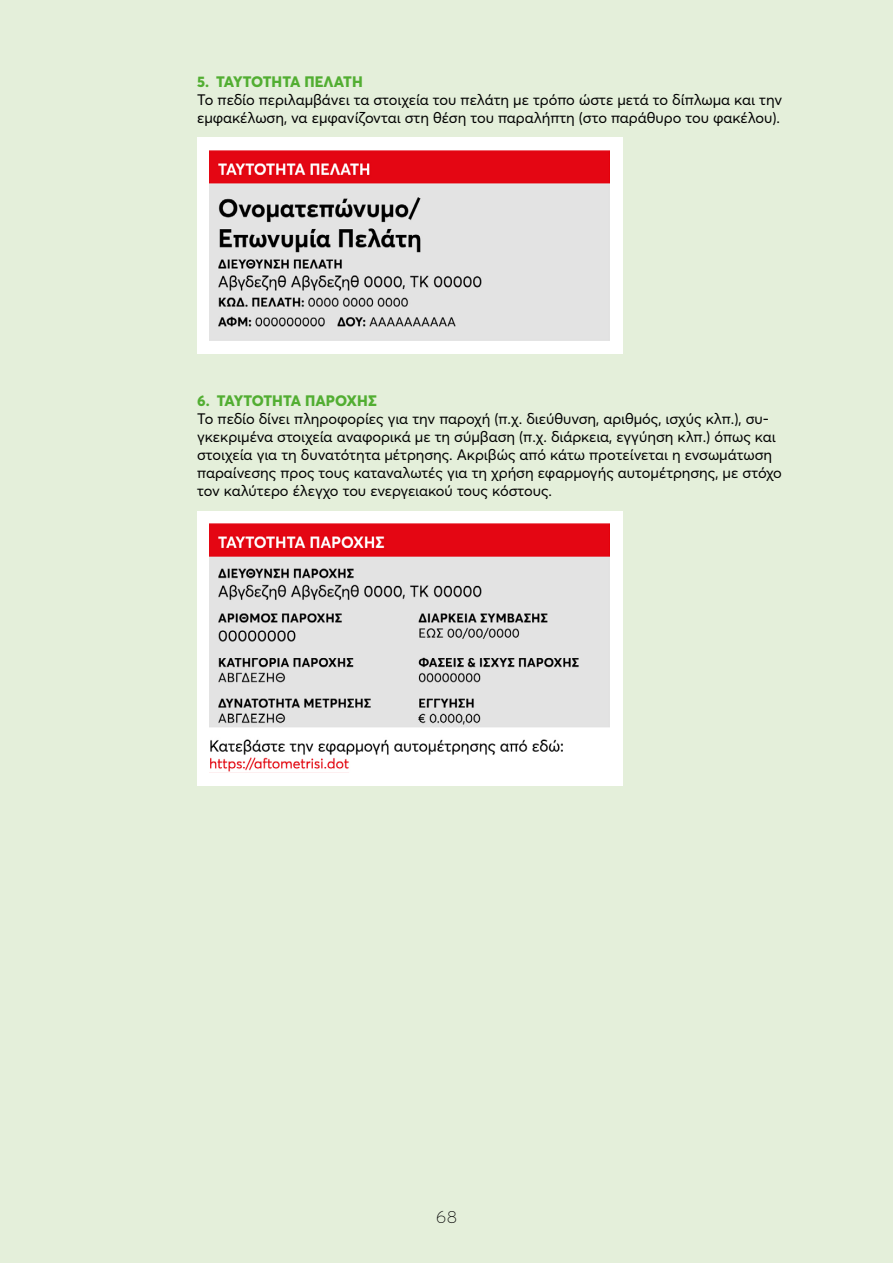
<style>
.page{position:relative;width:893px;height:1263px;background:#e4efda}
.page>*{position:absolute;margin:0;border:0;box-sizing:border-box;transform-origin:0 0}
.t1{font:100 18px "Averta";color:#000}
.t2{font:15px/18px "Averta";color:#000}
.t3{font:800 15px "Averta";letter-spacing:.005em;color:#52ae32}
</style>
<div class="page">
<div style="left:197px;top:138px;width:425px;height:216px;background:#fff"></div>
<img style="left:210px;top:150px;width:400px;height:191px">
<div style="left:197px;top:511px;width:425px;height:274px;background:#fff"></div>
<img style="left:210px;top:524px;width:400px;height:248px">
<p class="t3" style="left:197px;top:71px;width:167px">5. ΤΑΥΤΌΤΗΤΑ ΠΕΛΆΤΗ</p>
<p class="t2" style="left:197px;top:90px;width:586px">Το πεδίο περιλαμβάνει τα στοιχεία του πελάτη με τρόπο ώστε μετά το δίπλωμα και την εμφακέλωση, να εμφανίζονται στη θέση του παραλήπτη (στο παράθυρο του φακέλου).</p>
<p class="t3" style="left:197px;top:390px;width:181px">6. ΤΑΥΤΌΤΗΤΑ ΠΑΡΟΧΉΣ</p>
<p class="t2" style="left:197px;top:409px;width:586px">Το πεδίο δίνει πληροφορίες για την παροχή (π.χ. διεύθυνση, αριθμός, ισχύς κλπ.), συ&shy;γκεκριμένα στοιχεία αναφορικά με τη σύμβαση (π.χ. διάρκεια, εγγύηση κλπ.) όπως και στοιχεία για τη δυνατότητα μέτρησης. Ακριβώς από κάτω προτείνεται η ενσωμάτωση παραίνεσης προς τους καταναλωτές για τη χρήση εφαρμογής αυτομέτρησης, με στόχο τον καλύτερο έλεγχο του ενεργειακού τους κόστους.</p>
<p class="t1" style="left:436px;top:1204px;width:22px">68</p>
</div>
